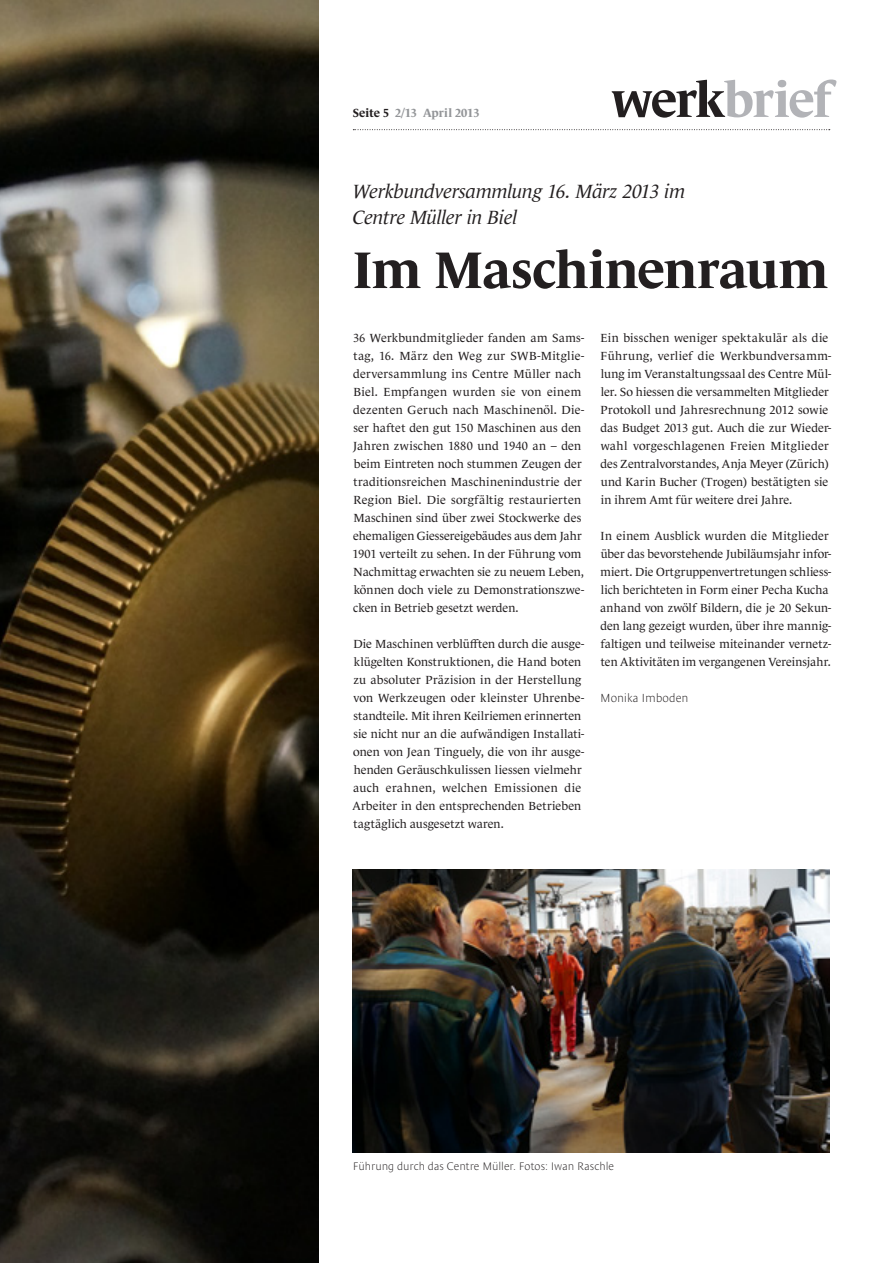
<style>
.page{position:relative;width:893px;height:1263px;background:#fff}
.page>*{position:absolute;margin:0;border:0;box-sizing:border-box;transform-origin:0 0}
.t1{font:700 52.5px "Le Monde Journal Std";letter-spacing:-.015em;color:#231f20}
.t2{font:italic 19.5px/25.5px "Le Monde Journal Std";letter-spacing:-.02em;color:#231f20}
.t3{font:12px/18px "Le Monde Journal Std";letter-spacing:.01em;color:#231f20}
.t4{font:700 12px "Le Monde Journal Std";letter-spacing:.005em;color:#939598}
.t5{font:200 12px "Le Monde Sans Std";letter-spacing:-.005em;color:#231f20}
.t6{font:200 11.25px "Le Monde Sans Std";letter-spacing:-.005em;color:#231f20}
.s1{color:#231f20}
</style>
<div class="page">
<svg style="left:612px;top:80px;width:224px;height:38px"></svg>
<svg style="left:353px;top:129px;width:477px;height:1px"></svg>
<img style="left:0;top:0;width:319px;height:1263px">
<img style="left:353px;top:869px;width:476px;height:283px">
<p class="t4" style="left:353px;top:106px;width:128px"><span class="s1">Seite 5</span> 2/13 April 2013</p>
<h2 class="t2" style="left:353px;top:178px;width:334px">Werkbundversammlung 16. März 2013 im<br>Centre Müller in Biel</h2>
<h1 class="t1" style="left:353px;top:240px;width:476px">Im Maschinenraum</h1>
<p class="t3" style="left:353px;top:329px;width:233px">36 Werkbundmitglieder fanden am Sams&shy;tag, 16. März den Weg zur SWB-Mitglie&shy;derversammlung ins Centre Müller nach Biel. Empfangen wurden sie von einem dezenten Geruch nach Maschinenöl. Die&shy;ser haftet den gut 150 Maschinen aus den Jahren zwischen 1880 und 1940 an – den beim Eintreten noch stummen Zeugen der traditionsreichen Maschinenindustrie der Region Biel. Die sorgfältig restaurierten Maschinen sind über zwei Stockwerke des ehemaligen Giessereigebäudes aus dem Jahr 1901 verteilt zu sehen. In der Führung vom Nachmittag erwachten sie zu neuem Leben, können doch viele zu Demonstrationszwe&shy;cken in Betrieb gesetzt werden.</p>
<p class="t3" style="left:352px;top:635px;width:233px">Die Maschinen verblüfften durch die ausge&shy;klügelten Konstruktionen, die Hand boten zu absoluter Präzision in der Herstellung von Werkzeugen oder kleinster Uhrenbe&shy;standteile. Mit ihren Keilriemen erinnerten sie nicht nur an die aufwändigen Installati&shy;onen von Jean Tinguely, die von ihr ausge&shy;henden Geräuschkulissen liessen vielmehr auch erahnen, welchen Emissionen die Arbeiter in den entsprechenden Betrieben tagtäglich ausgesetzt waren.</p>
<p class="t3" style="left:600px;top:329px;width:232px">Ein bisschen weniger spektakulär als die Führung, verlief die Werkbundversamm&shy;lung im Veranstaltungssaal des Centre Mül&shy;ler. So hiessen die versammelten Mitglieder Protokoll und Jahresrechnung 2012 sowie das Budget 2013 gut. Auch die zur Wieder&shy;wahl vorgeschlagenen Freien Mitglieder des Zentralvorstandes, Anja Meyer (Zürich) und Karin Bucher (Trogen) bestätigten sie in ihrem Amt für weitere drei Jahre.</p>
<p class="t3" style="left:600px;top:527px;width:233px">In einem Ausblick wurden die Mitglieder über das bevorstehende Jubiläumsjahr infor&shy;miert. Die Ortgruppenvertretungen schliess&shy;lich berichteten in Form einer Pecha Kucha anhand von zwölf Bildern, die je 20 Sekun&shy;den lang gezeigt wurden, über ihre mannig&shy;faltigen und teilweise miteinander vernetz&shy;ten Aktivitäten im vergangenen Vereinsjahr.</p>
<p class="t5" style="left:600px;top:691px;width:90px">Monika Imboden</p>
<p class="t6" style="left:353px;top:1160px;width:263px">Führung durch das Centre Müller. Fotos: Iwan Raschle</p>
</div>
